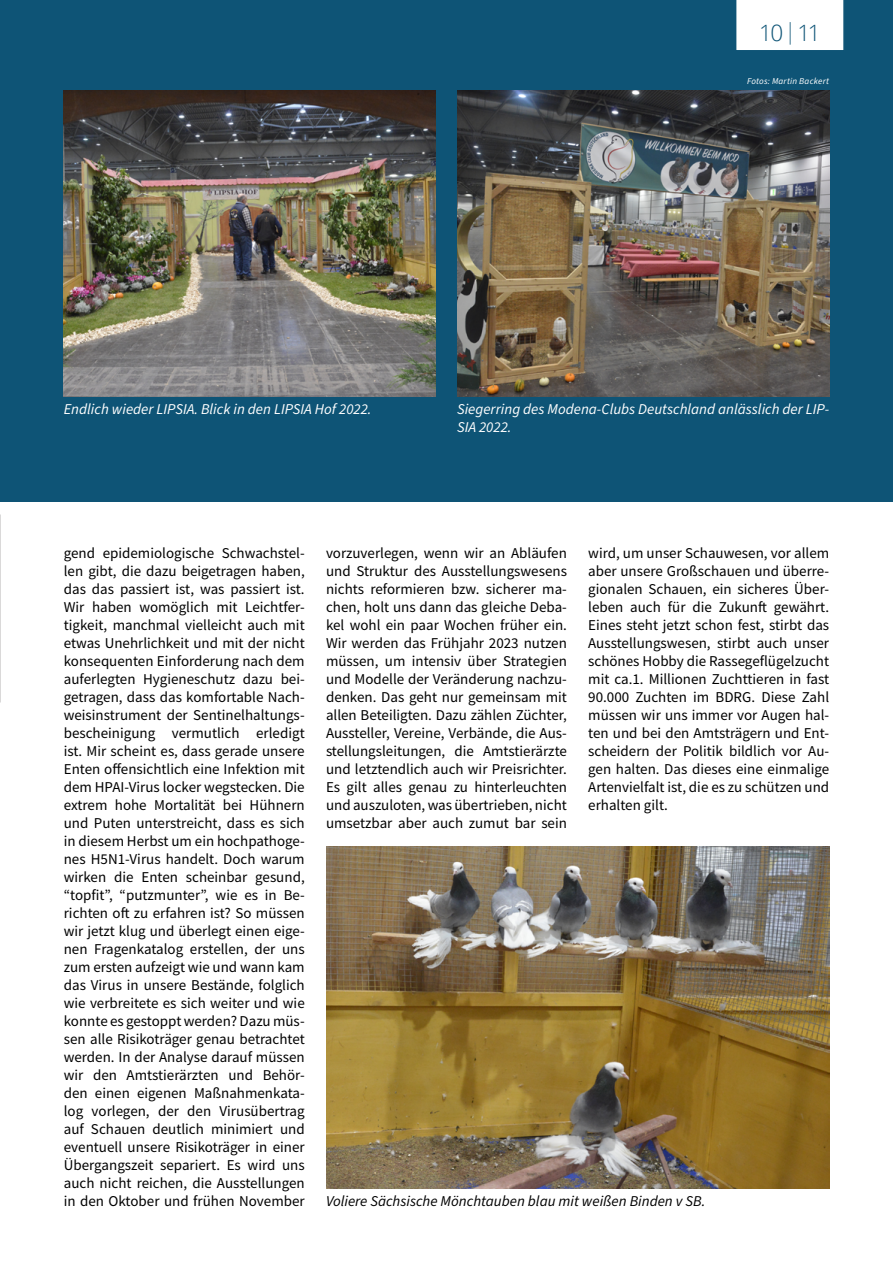
<style>
.page{position:relative;width:893px;height:1263px;background:#fff}
.page>*{position:absolute;margin:0;border:0;box-sizing:border-box;transform-origin:0 0}
.t1{font:300 22.5px "Open Sans";color:#0e5476}
.t2{font:15px/18px "Source Sans Pro";color:#000;text-align:justify}
.t3{font:italic 15px/18px "Source Sans Pro";color:#fff}
.t4{font:italic 15px "Source Sans Pro";color:#000}
.t5{font:italic 9px "Source Sans Pro";letter-spacing:.02em;color:#fff}
.s1{font-family:"Source Sans Pro"}
</style>
<div class="page">
<div style="left:0;top:0;width:893px;height:501px;background:#0e5476"></div>
<img style="left:64px;top:90px;width:372px;height:306px">
<img style="left:457px;top:90px;width:372px;height:306px">
<div style="left:736px;top:0;width:108px;height:50px;background:#fff"></div>
<img style="left:326px;top:846px;width:503px;height:342px">
<img style="left:0;top:409px;width:1px;height:203px">
<h1 class="t1" style="left:759px;top:17px;width:63px">10 <span class="s1">|</span> 11</h1>
<p class="t5" style="left:747px;top:75px;width:84px">Fotos: Martin Backert</p>
<p class="t3" style="left:64px;top:401px;width:309px">Endlich wieder LIPSIA. Blick in den LIPSIA Hof 2022.</p>
<p class="t3" style="left:457px;top:401px;width:374px">Siegerring des Modena-Clubs Deutschland anlässlich der LIP-<br>SIA 2022.</p>
<p class="t2" style="left:64px;top:544px;width:242px">gend epidemiologische Schwachstel&shy;len gibt, die dazu beigetragen haben, das das passiert ist, was passiert ist.<br>Wir haben womöglich mit Leichtfer&shy;tigkeit, manchmal vielleicht auch mit etwas Unehrlichkeit und mit der nicht konsequenten Einforderung nach dem auferlegten Hygieneschutz dazu bei&shy;getragen, dass das komfortable Nach&shy;weisinstrument der Sentinelhaltungs&shy;bescheinigung vermutlich erledigt ist. Mir scheint es, dass gerade unsere Enten offensichtlich eine Infektion mit dem HPAI-Virus locker wegstecken. Die extrem hohe Mortalität bei Hühnern und Puten unterstreicht, dass es sich in diesem Herbst um ein hochpathoge&shy;nes H5N1-Virus handelt. Doch warum wirken die Enten scheinbar gesund, “topfit”, “putzmunter”, wie es in Be&shy;richten oft zu erfahren ist? So müssen wir jetzt klug und überlegt einen eige&shy;nen Fragenkatalog erstellen, der uns zum ersten aufzeigt wie und wann kam das Virus in unsere Bestände, folglich wie verbreitete es sich weiter und wie konnte es gestoppt werden? Dazu müs&shy;sen alle Risikoträger genau betrachtet werden. In der Analyse darauf müssen wir den Amtstierärzten und Behör&shy;den einen eigenen Maßnahmenkata&shy;log vorlegen, der den Virusübertrag auf Schauen deutlich minimiert und eventuell unsere Risikoträger in einer Übergangszeit separiert. Es wird uns auch nicht reichen, die Ausstellungen in den Oktober und frühen November</p>
<p class="t2" style="left:326px;top:544px;width:242px">vorzuverlegen, wenn wir an Abläufen und Struktur des Ausstellungswesens nichts reformieren bzw. sicherer ma&shy;chen, holt uns dann das gleiche Deba&shy;kel wohl ein paar Wochen früher ein.<br>Wir werden das Frühjahr 2023 nutzen müssen, um intensiv über Strategien und Modelle der Veränderung nachzu&shy;denken. Das geht nur gemeinsam mit allen Beteiligten. Dazu zählen Züchter, Aussteller, Vereine, Verbände, die Aus&shy;stellungsleitungen, die Amtstierärzte und letztendlich auch wir Preisrichter.<br>Es gilt alles genau zu hinterleuchten und auszuloten, was übertrieben, nicht umsetzbar aber auch zumut bar sein</p>
<p class="t2" style="left:588px;top:544px;width:242px">wird, um unser Schauwesen, vor allem aber unsere Großschauen und überre&shy;gionalen Schauen, ein sicheres Über&shy;leben auch für die Zukunft gewährt.<br>Eines steht jetzt schon fest, stirbt das Ausstellungswesen, stirbt auch unser schönes Hobby die Rassegeflügelzucht mit ca.1. Millionen Zuchttieren in fast 90.000 Zuchten im BDRG. Diese Zahl müssen wir uns immer vor Augen hal&shy;ten und bei den Amtsträgern und Ent&shy;scheidern der Politik bildlich vor Au&shy;gen halten. Das dieses eine einmalige Artenvielfalt ist, die es zu schützen und erhalten gilt.</p>
<p class="t4" style="left:326px;top:1191px;width:381px">Voliere Sächsische Mönchtauben blau mit weißen Binden v SB.</p>
</div>
